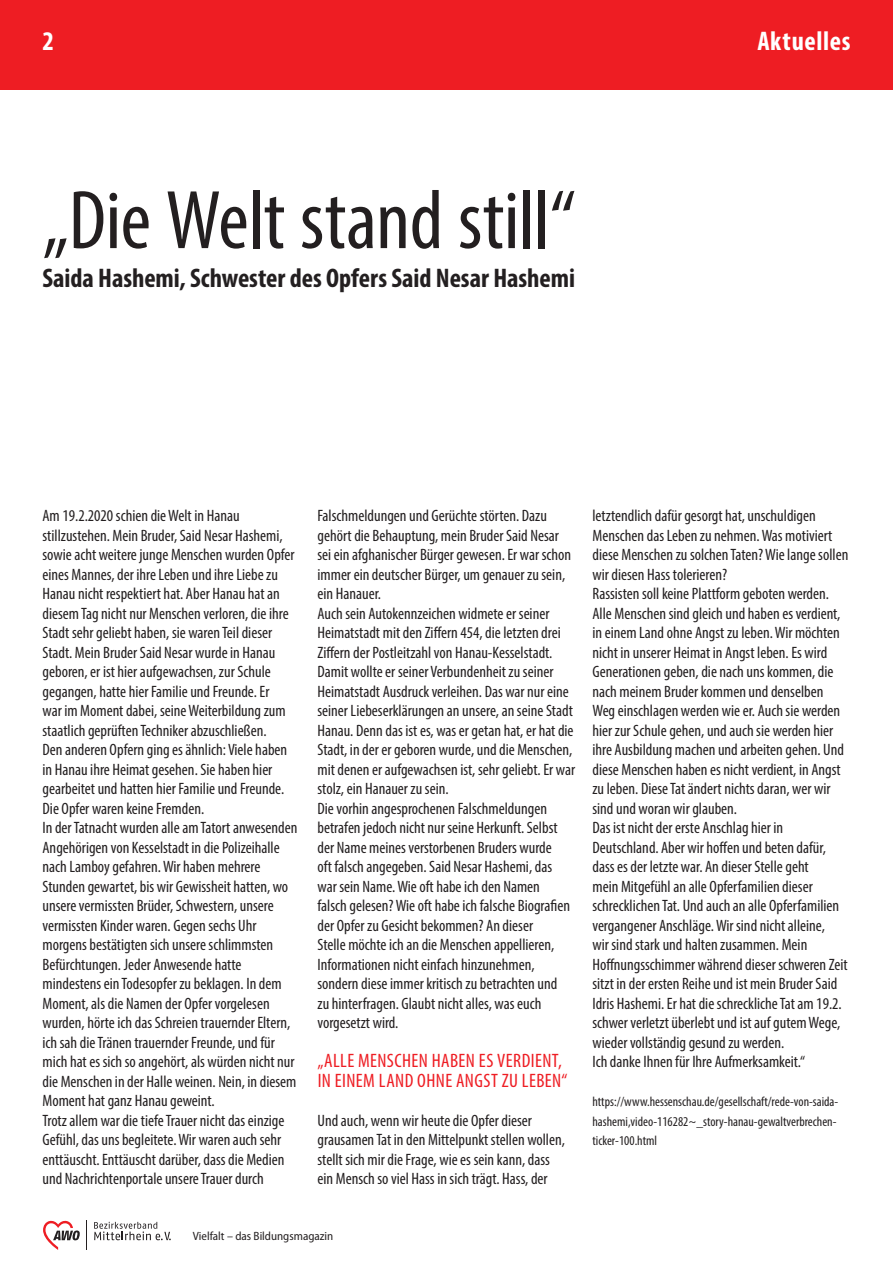
<style>
.page{position:relative;width:893px;height:1263px;background:#fff}
.page>*{position:absolute;margin:0;border:0;box-sizing:border-box;transform-origin:0 0}
.t1{font:condensed 84px "Myriad Pro";letter-spacing:-.005em;color:#231f20}
.t2{font:700 condensed 27px "Myriad Pro";color:#231f20}
.t3{font:700 condensed 27px "Myriad Pro";letter-spacing:.025em;color:#fff}
.t4{font:condensed 19.5px/19.5px "Myriad Pro";letter-spacing:.02em;color:#ee1d23}
.t5{font:condensed 16.5px/19.5px "Myriad Pro";color:#231f20}
.t6{font:condensed 13.5px/19.5px "Myriad Pro";color:#231f20}
.t7{font:semi-condensed 12px "Myriad Pro";color:#231f20}
</style>
<div class="page">
<svg style="left:43px;top:1221px;width:37px;height:29px"></svg>
<svg style="left:94px;top:1222px;width:76px;height:18px"></svg>
<div style="left:0;top:0;width:893px;height:89px;background:#ee1d23"></div>
<h2 class="t3" style="left:43px;top:24px;width:13px">2</h2>
<h2 class="t3" style="left:757px;top:24px;width:95px">Aktuelles</h2>
<h1 class="t1" style="left:43px;top:170px;width:535px">„Die Welt stand still“</h1>
<h2 class="t2" style="left:43px;top:261px;width:534px">Saida Hashemi, Schwester des Opfers Said Nesar Hashemi</h2>
<p class="t5" style="left:43px;top:506px;width:256px">Am 19.2.2020 schien die Welt in Hanau stillzustehen. Mein Bruder, Said Nesar Hashemi, sowie acht weitere junge Menschen wurden Opfer eines Mannes, der ihre Leben und ihre Liebe zu Hanau nicht respektiert hat. Aber Hanau hat an diesem Tag nicht nur Menschen verloren, die ihre Stadt sehr geliebt haben, sie waren Teil dieser Stadt. Mein Bruder Said Nesar wurde in Hanau geboren, er ist hier aufgewachsen, zur Schule gegangen, hatte hier Familie und Freunde. Er<br>war im Moment dabei, seine Weiterbildung zum staatlich geprüften Techniker abzuschließen.<br>Den anderen Opfern ging es ähnlich: Viele haben in Hanau ihre Heimat gesehen. Sie haben hier gearbeitet und hatten hier Familie und Freunde.<br>Die Opfer waren keine Fremden.<br>In der Tatnacht wurden alle am Tatort anwesenden Angehörigen von Kesselstadt in die Polizeihalle nach Lamboy gefahren. Wir haben mehrere Stunden gewartet, bis wir Gewissheit hatten, wo unsere vermissten Brüder, Schwestern, unsere vermissten Kinder waren. Gegen sechs Uhr morgens bestätigten sich unsere schlimmsten Befürchtungen. Jeder Anwesende hatte mindestens ein Todesopfer zu beklagen. In dem Moment, als die Namen der Opfer vorgelesen wurden, hörte ich das Schreien trauernder Eltern, ich sah die Tränen trauernder Freunde, und für mich hat es sich so angehört, als würden nicht nur die Menschen in der Halle weinen. Nein, in diesem Moment hat ganz Hanau geweint.<br>Trotz allem war die tiefe Trauer nicht das einzige Gefühl, das uns begleitete. Wir waren auch sehr enttäuscht. Enttäuscht darüber, dass die Medien und Nachrichtenportale unsere Trauer durch</p>
<p class="t5" style="left:317px;top:506px;width:259px">Falschmeldungen und Gerüchte störten. Dazu gehört die Behauptung, mein Bruder Said Nesar sei ein afghanischer Bürger gewesen. Er war schon immer ein deutscher Bürger, um genauer zu sein, ein Hanauer.<br>Auch sein Autokennzeichen widmete er seiner Heimatstadt mit den Ziffern 454, die letzten drei Ziffern der Postleitzahl von Hanau-Kesselstadt.<br>Damit wollte er seiner Verbundenheit zu seiner Heimatstadt Ausdruck verleihen. Das war nur eine seiner Liebeserklärungen an unsere, an seine Stadt Hanau. Denn das ist es, was er getan hat, er hat die Stadt, in der er geboren wurde, und die Menschen, mit denen er aufgewachsen ist, sehr geliebt. Er war stolz, ein Hanauer zu sein.<br>Die vorhin angesprochenen Falschmeldungen betrafen jedoch nicht nur seine Herkunft. Selbst der Name meines verstorbenen Bruders wurde<br>oft falsch angegeben. Said Nesar Hashemi, das war sein Name. Wie oft habe ich den Namen<br>falsch gelesen? Wie oft habe ich falsche Biografien der Opfer zu Gesicht bekommen? An dieser<br>Stelle möchte ich an die Menschen appellieren, Informationen nicht einfach hinzunehmen, sondern diese immer kritisch zu betrachten und<br>zu hinterfragen. Glaubt nicht alles, was euch vorgesetzt wird.</p>
<p class="t4" style="left:317px;top:1051px;width:252px">„ALLE MENSCHEN HABEN ES VERDIENT,<br>IN EINEM LAND OHNE ANGST ZU LEBEN“</p>
<p class="t5" style="left:317px;top:1110px;width:249px">Und auch, wenn wir heute die Opfer dieser grausamen Tat in den Mittelpunkt stellen wollen, stellt sich mir die Frage, wie es sein kann, dass ein Mensch so viel Hass in sich trägt. Hass, der</p>
<p class="t7" style="left:193px;top:1229px;width:142px">Vielfalt – das Bildungsmagazin</p>
<p class="t5" style="left:592px;top:506px;width:257px">letztendlich dafür gesorgt hat, unschuldigen Menschen das Leben zu nehmen. Was motiviert diese Menschen zu solchen Taten? Wie lange sollen wir diesen Hass tolerieren?<br>Rassisten soll keine Plattform geboten werden.<br>Alle Menschen sind gleich und haben es verdient, in einem Land ohne Angst zu leben. Wir möchten nicht in unserer Heimat in Angst leben. Es wird Generationen geben, die nach uns kommen, die nach meinem Bruder kommen und denselben Weg einschlagen werden wie er. Auch sie werden hier zur Schule gehen, und auch sie werden hier ihre Ausbildung machen und arbeiten gehen. Und diese Menschen haben es nicht verdient, in Angst zu leben. Diese Tat ändert nichts daran, wer wir sind und woran wir glauben.<br>Das ist nicht der erste Anschlag hier in Deutschland. Aber wir hoffen und beten dafür, dass es der letzte war. An dieser Stelle geht<br>mein Mitgefühl an alle Opferfamilien dieser schrecklichen Tat. Und auch an alle Opferfamilien vergangener Anschläge. Wir sind nicht alleine,<br>wir sind stark und halten zusammen. Mein Hoffnungsschimmer während dieser schweren Zeit sitzt in der ersten Reihe und ist mein Bruder Said Idris Hashemi. Er hat die schreckliche Tat am 19.2. schwer verletzt überlebt und ist auf gutem Wege, wieder vollständig gesund zu werden.<br>Ich danke Ihnen für Ihre Aufmerksamkeit.“</p>
<p class="t6" style="left:592px;top:1092px;width:247px">https://www.hessenschau.de/gesellschaft/rede-von-saida&shy;hashemi,video-116282~_story-hanau-gewaltverbrechen&shy;ticker-100.html</p>
</div>
